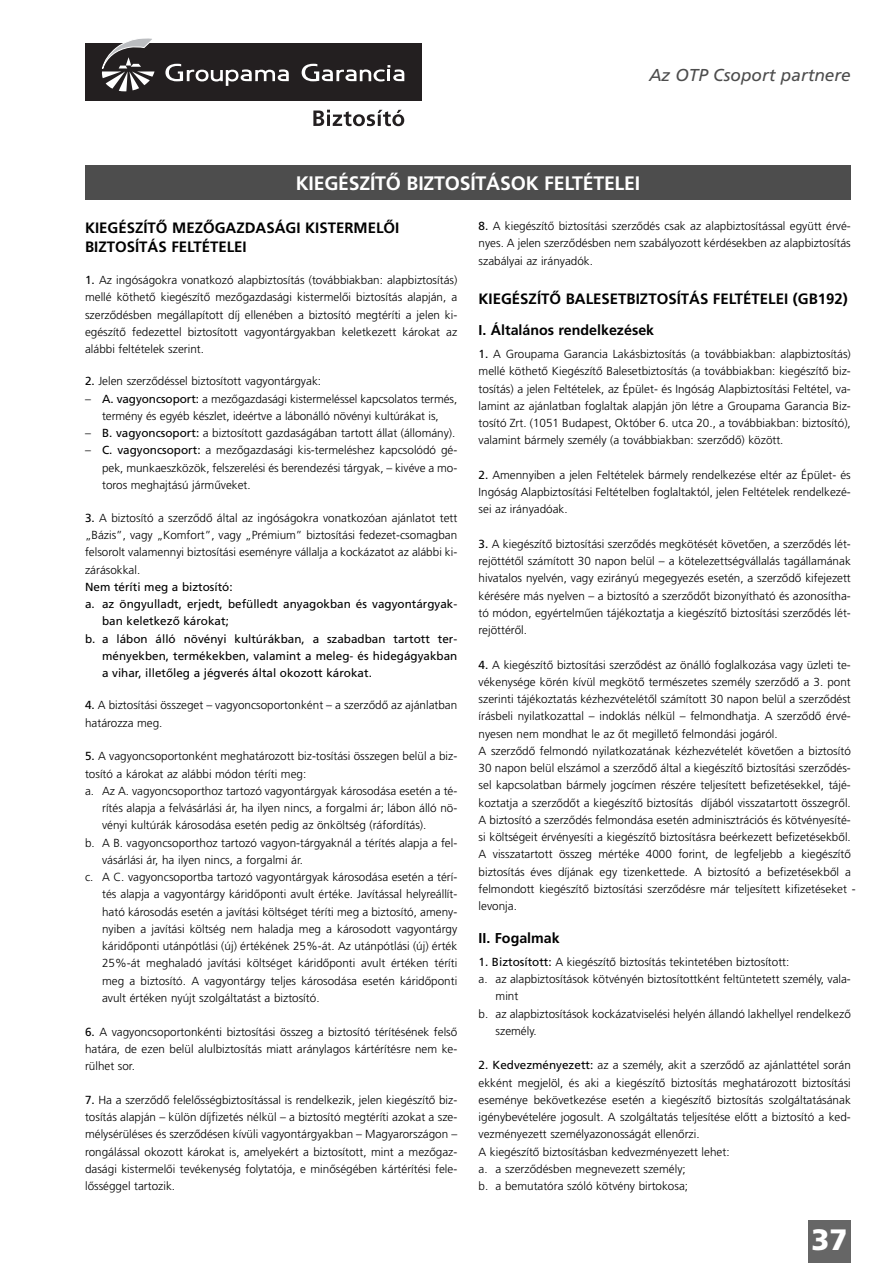
<style>
.page{position:relative;width:893px;height:1263px;background:#fff}
.page>*{position:absolute;margin:0;border:0;box-sizing:border-box;transform-origin:0 0}
.t1{font:700 29.4px "Frutiger M";color:#fff}
.t2{font:19.5px "Frutiger M Medium";letter-spacing:-.01em;color:#fff}
.t3{font:italic 17.25px "Frutiger M";color:#4d4d4d}
.t4{font:15px/19.2px "Frutiger M Medium";color:#000}
.t5{font:14.25px "Frutiger M Medium";color:#000}
.t6{font:11.7px/17.2px "Frutiger M Light";color:#000;text-align:justify}
.t7{font:11.7px "Frutiger M";color:#000}
.s1{font-family:"Frutiger M"}
</style>
<div class="page">
<div style="left:85px;top:43px;width:336px;height:58px;background:#231f20"></div>
<svg style="left:102px;top:38px;width:52px;height:53px"></svg>
<svg style="left:165px;top:64px;width:124px;height:22px"></svg>
<svg style="left:301px;top:64px;width:103px;height:17px"></svg>
<svg style="left:313px;top:110px;width:91px;height:16px"></svg>
<div style="left:85px;top:166px;width:765px;height:34px;background:#4d4d4d"></div>
<div style="left:808px;top:1220px;width:42px;height:43px;background:#666"></div>
<h3 class="t3" style="left:649px;top:68px;width:203px">Az OTP Csoport partnere</h3>
<h2 class="t2" style="left:296px;top:175px;width:346px">KIEGÉSZÍTŐ BIZTOSÍTÁSOK FELTÉTELEI</h2>
<p class="t4" style="left:85px;top:219px;width:316px">KIEGÉSZÍTŐ MEZŐGAZDASÁGI KISTERMELŐI<br>BIZTOSÍTÁS FELTÉTELEI</p>
<p class="t6" style="left:85px;top:272px;width:374px"><span class="s1">1.</span> Az ingóságokra vonatkozó alapbiztosítás (továbbiakban: alapbiztosítás) mellé köthető kiegészítő mezőgazdasági kistermelői biztosítás alapján, a szerződésben megállapított díj ellenében a biztosító megtéríti a jelen ki - egészítő fedezettel biztosított vagyontárgyakban keletkezett károkat az alábbi feltételek szerint.</p>
<p class="t6" style="left:85px;top:374px;width:237px"><span class="s1">2.</span> Jelen szerződéssel biztosított vagyontárgyak:</p>
<p class="t6" style="left:85px;top:391px;width:374px;text-align:center">– <span class="s1">A. vagyoncsoport:</span> a mezőgazdasági kistermeléssel kapcsolatos termés, termény és egyéb készlet, ideértve a lábonálló növényi kultúrákat is,</p>
<p class="t6" style="left:85px;top:425px;width:372px">– <span class="s1">B. vagyoncsoport:</span> a biztosított gazdaságában tartott állat (állomány).</p>
<p class="t6" style="left:102px;top:443px;width:357px;text-indent:-17px">– <span class="s1">C. vagyoncsoport:</span> a mezőgazdasági kis-termeléshez kapcsolódó gé - pek, munkaeszközök, felszerelési és berendezési tárgyak, – kivéve a mo&shy;toros meghajtású járműveket.</p>
<p class="t6" style="left:85px;top:510px;width:374px"><span class="s1">3.</span> A biztosító a szerződő által az ingóságokra vonatkozóan ajánlatot tett „Bázis”, vagy „Komfort”, vagy „Prémium” biztosítási fedezet-csomagban felsorolt valamennyi biztosítási eseményre vállalja a kockázatot az alábbi ki&shy;zárásokkal.</p>
<p class="t7" style="left:85px;top:582px;width:149px">Nem téríti meg a biztosító:</p>
<p class="t7" style="left:85px;top:599px;width:374px">a. az öngyulladt, erjedt, befülledt anyagokban és vagyontárgyak-</p>
<p class="t7" style="left:102px;top:617px;width:128px">ban keletkező károkat;</p>
<p class="t7" style="left:85px;top:634px;width:374px">b. a lábon álló növényi kultúrákban, a szabadban tartott ter -</p>
<p class="t7" style="left:102px;top:651px;width:357px">mények ben, termékekben, valamint a meleg- és hidegágyakban</p>
<p class="t7" style="left:102px;top:668px;width:271px">a vihar, illetőleg a jégverés által okozott károkat.</p>
<p class="t6" style="left:85px;top:698px;width:374px"><span class="s1">4.</span> A biztosítási összeget – vagyoncsoportonként – a szerződő az ajánlatban határozza meg.</p>
<p class="t6" style="left:85px;top:749px;width:374px"><span class="s1">5.</span> A vagyoncsoportonként meghatározott biz-tosítási összegen belül a biz-</p>
<p class="t6" style="left:85px;top:766px;width:223px">tosító a károkat az alábbi módon téríti meg:</p>
<p class="t6" style="left:85px;top:783px;width:374px">a. Az A. vagyoncsoporthoz tartozó vagyontárgyak károsodása esetén a té-</p>
<p class="t6" style="left:102px;top:800px;width:357px">rítés alapja a felvásárlási ár, ha ilyen nincs, a forgalmi ár; lábon álló nö-</p>
<p class="t6" style="left:102px;top:818px;width:326px">vényi kultúrák károsodása esetén pedig az önköltség (ráfordítás).</p>
<p class="t6" style="left:85px;top:835px;width:374px">b. A B. vagyoncsoporthoz tartozó vagyon-tárgyaknál a térítés alapja a fel-</p>
<p class="t6" style="left:102px;top:852px;width:202px">vásárlási ár, ha ilyen nincs, a forgalmi ár.</p>
<p class="t6" style="left:85px;top:869px;width:374px">c. A C. vagyoncsoportba tartozó vagyontárgyak károsodása esetén a térí-</p>
<p class="t6" style="left:102px;top:887px;width:357px">tés alapja a vagyontárgy káridőponti avult értéke. Javítással helyreállít-</p>
<p class="t6" style="left:102px;top:904px;width:356px">ható károsodás esetén a javítási költséget téríti meg a biztosító, ameny-</p>
<p class="t6" style="left:102px;top:921px;width:357px">nyiben a javítási költség nem haladja meg a károsodott vagyontárgy</p>
<p class="t6" style="left:102px;top:938px;width:357px">káridőponti utánpótlási (új) értékének 25%-át. Az utánpótlási (új) érték</p>
<p class="t6" style="left:102px;top:956px;width:357px">25%-át meghaladó javítási költséget káridőponti avult értéken téríti</p>
<p class="t6" style="left:102px;top:973px;width:357px">meg a biztosító. A vagyontárgy teljes károsodása esetén káridőponti</p>
<p class="t6" style="left:102px;top:990px;width:219px">avult értéken nyújt szolgáltatást a biztosító.</p>
<p class="t6" style="left:85px;top:1024px;width:374px"><span class="s1">6.</span> A vagyoncsoportonkénti biztosítási összeg a biztosító térítésének felső határa, de ezen belül alulbiztosítás miatt aránylagos kártérítésre nem ke&shy;rülhet sor.</p>
<p class="t6" style="left:85px;top:1092px;width:374px"><span class="s1">7.</span> Ha a szerződő felelősségbiztosítással is rendelkezik, jelen kiegészítő biz&shy;tosítás alapján – külön díjfizetés nélkül – a biztosító megtéríti azokat a sze&shy;mélysérüléses és szerződésen kívüli vagyontárgyakban – Magyarországon – rongálással okozott károkat is, amelyekért a biztosított, mint a mezőgaz&shy;dasági kistermelői tevékenység folytatója, e minőségében kártérítési fele - lősséggel tartozik.</p>
<p class="t6" style="left:478px;top:218px;width:374px"><span class="s1">8.</span> A kiegészítő biztosítási szerződés csak az alapbiztosítással együtt érvé&shy;nyes. A jelen szerződésben nem szabályozott kérdésekben az alapbiztosítás szabályai az irányadók.</p>
<p class="t4" style="left:478px;top:291px;width:371px">KIEGÉSZÍTŐ BALESETBIZTOSÍTÁS FELTÉTELEI (GB192)</p>
<p class="t5" style="left:478px;top:325px;width:177px">I. Általános rendelkezések</p>
<p class="t6" style="left:478px;top:346px;width:374px"><span class="s1">1.</span> A Groupama Garancia Lakásbiztosítás (a továbbiakban: alapbiztosítás) mellé köthető Kiegészítő Balesetbiztosítás (a továbbiakban: kiegészítő biz&shy;tosítás) a jelen Feltételek, az Épület- és Ingóság Alapbiztosítási Feltétel, va&shy;lamint az ajánlatban foglaltak alapján jön létre a Groupama Garancia Biz - to sító Zrt. (1051 Budapest, Október 6. utca 20., a továbbiakban: biztosító), valamint bármely személy (a továbbiakban: szerződő) között.</p>
<p class="t6" style="left:478px;top:467px;width:374px"><span class="s1">2.</span> Amennyiben a jelen Feltételek bármely rendelkezése eltér az Épület- és Ingóság Alapbiztosítási Feltételben foglaltaktól, jelen Feltételek rendelkezé&shy;sei az irányadóak.</p>
<p class="t6" style="left:478px;top:536px;width:374px"><span class="s1">3.</span> A kiegészítő biztosítási szerződés megkötését követően, a szerződés lét&shy;rejöttétől számított 30 napon belül – a kötelezettségvállalás tagállamának hivatalos nyelvén, vagy ezirányú megegyezés esetén, a szerződő kifejezett kérésére más nyelven – a biztosító a szerződőt bizonyítható és azonosítha&shy;tó módon, egyértelműen tájékoztatja a kiegészítő biztosítási szerződés lét&shy;rejöttéről.</p>
<p class="t6" style="left:478px;top:657px;width:379px;text-align:left"><span class="s1">4.</span> A kiegészítő biztosítási szerződést az önálló foglalkozása vagy üzleti te&shy;vékenysége körén kívül megkötő természetes személy szerződő a 3. pont szerinti tájékoztatás kézhezvételétől számított 30 napon belül a szerződést írásbeli nyilatkozattal – indoklás nélkül – felmondhatja. A szerződő érvé&shy;nyesen nem mondhat le az őt megillető felmondási jogáról.<br>A szerződő felmondó nyilatkozatának kézhezvételét követően a biztosító 30 napon belül elszámol a szerződő által a kiegészítő biztosítási szerződés&shy;sel kapcsolatban bármely jogcímen részére teljesített befizetésekkel, tájé&shy;koztatja a szerződőt a kiegészítő biztosítás díjából visszatartott összegről.<br>A biztosító a szerződés felmondása esetén adminisztrációs és kötvényesíté&shy;si költségeit érvényesíti a kiegészítő biztosításra beérkezett befizetésekből.<br>A visszatartott összeg mértéke 4000 forint, de legfeljebb a kiegészítő biztosítás éves díjának egy tizenkettede. A biztosító a befizetésekből a felmondott kiegészítő biztosítási szerződésre már teljesített kifizetéseket - levonja.</p>
<p class="t5" style="left:478px;top:933px;width:83px">II. Fogalmak</p>
<p class="t6" style="left:478px;top:954px;width:312px"><span class="s1">1. Biztosított:</span> A kiegészítő biztosítás tekintetében biztosított:</p>
<p class="t6" style="left:478px;top:971px;width:374px">a. az alapbiztosítások kötvényén biztosítottként feltüntetett személy, vala-</p>
<p class="t6" style="left:495px;top:989px;width:24px">mint</p>
<p class="t6" style="left:478px;top:1006px;width:374px">b. az alapbiztosítások kockázatviselési helyén állandó lakhellyel rendelkező</p>
<p class="t6" style="left:495px;top:1023px;width:43px">személy.</p>
<p class="t6" style="left:478px;top:1058px;width:374px;text-align:left"><span class="s1">2. Kedvezményezett:</span> az a személy, akit a szerződő az ajánlattétel során ekként megjelöl, és aki a kiegészítő biztosítás meghatározott biztosítási eseménye bekövetkezése esetén a kiegészítő biztosítás szolgáltatásának igénybevételére jogosult. A szolgáltatás teljesítése előtt a biztosító a ked&shy;vezményezett személyazonosságát ellenőrzi.<br>A kiegészítő biztosításban kedvezményezett lehet:<br>a. a szerződésben megnevezett személy;<br>b. a bemutatóra szóló kötvény birtokosa;</p>
<h1 class="t1" style="left:811px;top:1227px;width:38px">37</h1>
</div>
